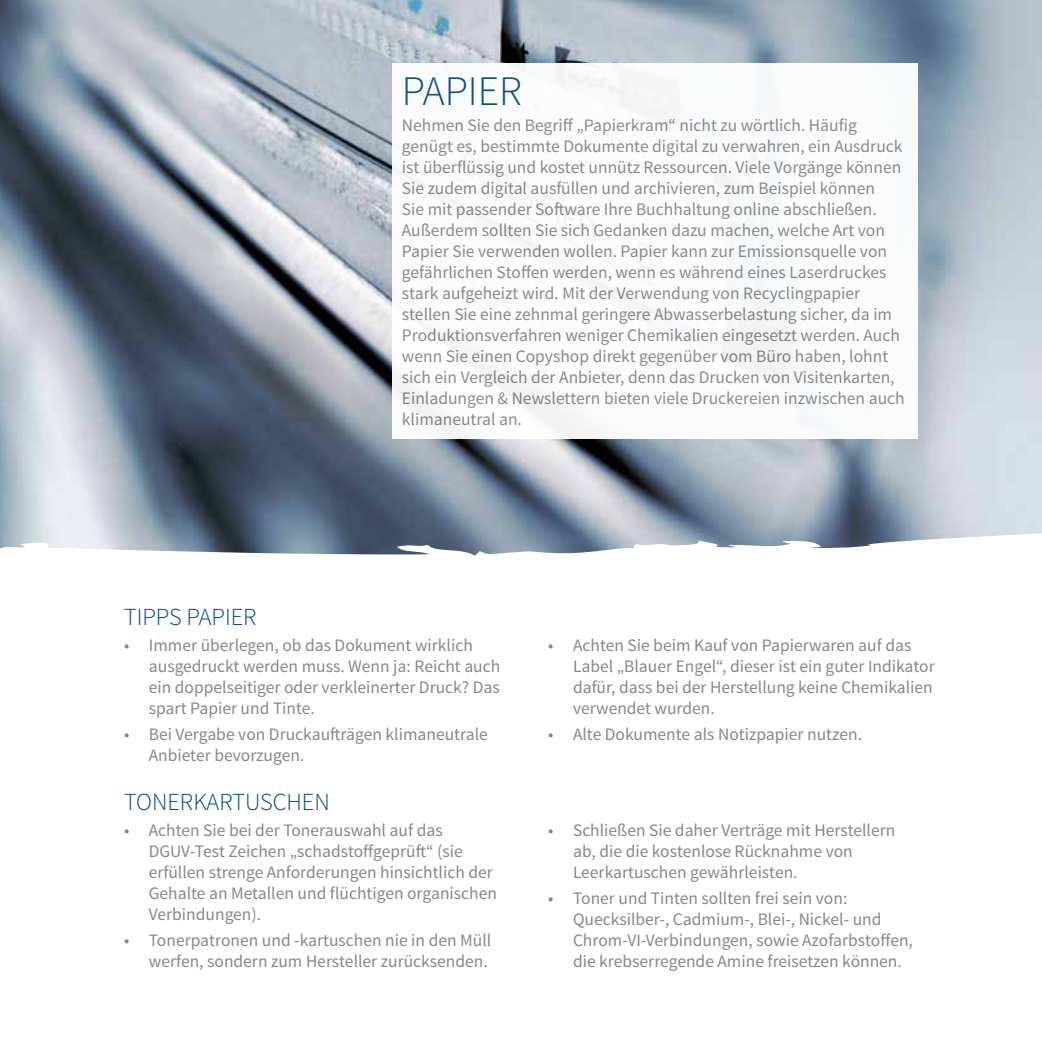
<style>
.page{position:relative;width:1042px;height:1042px;background:#fff}
.page>*{position:absolute;margin:0;border:0;box-sizing:border-box;transform-origin:0 0}
.t1{font:300 42px "Source Sans Pro";color:#004a83}
.t2{font:300 24.5px "Source Sans Pro";color:#004a83}
.t3{font:17.5px/21px "Source Sans Pro";color:#878787}
</style>
<div class="page">
<img style="left:0;top:0;width:1042px;height:556px">
<div style="left:392px;top:63px;width:526px;height:375px;background:#fff"></div>
<h1 class="t1" style="left:402px;top:66px;width:122px">PAPIER</h1>
<p class="t3" style="left:402px;top:115px;width:504px">Nehmen Sie den Begriff „Papierkram“ nicht zu wörtlich. Häufig genügt es, bestimmte Dokumente digital zu verwahren, ein Ausdruck ist überflüssig und kostet unnütz Ressourcen. Viele Vorgänge können Sie zudem digital ausfüllen und archivieren, zum Beispiel können<br>Sie mit passender Software Ihre Buchhaltung online abschließen.<br>Außerdem sollten Sie sich Gedanken dazu machen, welche Art von Papier Sie verwenden wollen. Papier kann zur Emissionsquelle von gefährlichen Stoffen werden, wenn es während eines Laserdruckes stark aufgeheizt wird. Mit der Verwendung von Recyclingpapier stellen Sie eine zehnmal geringere Abwasserbelastung sicher, da im Produktionsverfahren weniger Chemikalien eingesetzt werden. Auch wenn Sie einen Copyshop direkt gegenüber vom Büro haben, lohnt sich ein Vergleich der Anbieter, denn das Drucken von Visitenkarten, Einladungen &amp; Newslettern bieten viele Druckereien inzwischen auch klimaneutral an.</p>
<h2 class="t2" style="left:124px;top:602px;width:134px">TIPPS PAPIER</h2>
<p class="t3" style="left:149px;top:635px;width:353px;text-indent:-25px">• Immer überlegen, ob das Dokument wirklich ausgedruckt werden muss. Wenn ja: Reicht auch ein doppelseitiger oder verkleinerter Druck? Das spart Papier und Tinte.</p>
<p class="t3" style="left:149px;top:724px;width:341px;text-indent:-25px">• Bei Vergabe von Druckaufträgen klimaneutrale<br>Anbieter bevorzugen.</p>
<h2 class="t2" style="left:124px;top:787px;width:207px">TONERKARTUSCHEN</h2>
<p class="t3" style="left:149px;top:820px;width:350px;text-indent:-25px">• Achten Sie bei der Tonerauswahl auf das DGUV-Test Zeichen „schadstoffgeprüft“ (sie erfüllen strenge Anforderungen hinsichtlich der Gehalte an Metallen und flüchtigen organischen Verbindungen).</p>
<p class="t3" style="left:124px;top:930px;width:369px;text-align:right">• Tonerpatronen und -kartuschen nie in den Müll werfen, sondern zum Hersteller zurücksenden.</p>
<p class="t3" style="left:573px;top:635px;width:363px;text-indent:-25px">• Achten Sie beim Kauf von Papierwaren auf das Label „Blauer Engel“, dieser ist ein guter Indikator dafür, dass bei der Herstellung keine Chemikalien verwendet wurden.</p>
<p class="t3" style="left:548px;top:724px;width:315px">• Alte Dokumente als Notizpapier nutzen.</p>
<p class="t3" style="left:573px;top:820px;width:324px;text-indent:-25px">• Schließen Sie daher Verträge mit Herstellern ab, die die kostenlose Rücknahme von<br>Leerkartuschen gewährleisten.</p>
<p class="t3" style="left:573px;top:888px;width:341px;text-indent:-25px">• Toner und Tinten sollten frei sein von:<br>Quecksilber-, Cadmium-, Blei-, Nickel- und Chrom-VI-Verbindungen, sowie Azofarbstoffen, die krebserregende Amine freisetzen können.</p>
</div>
